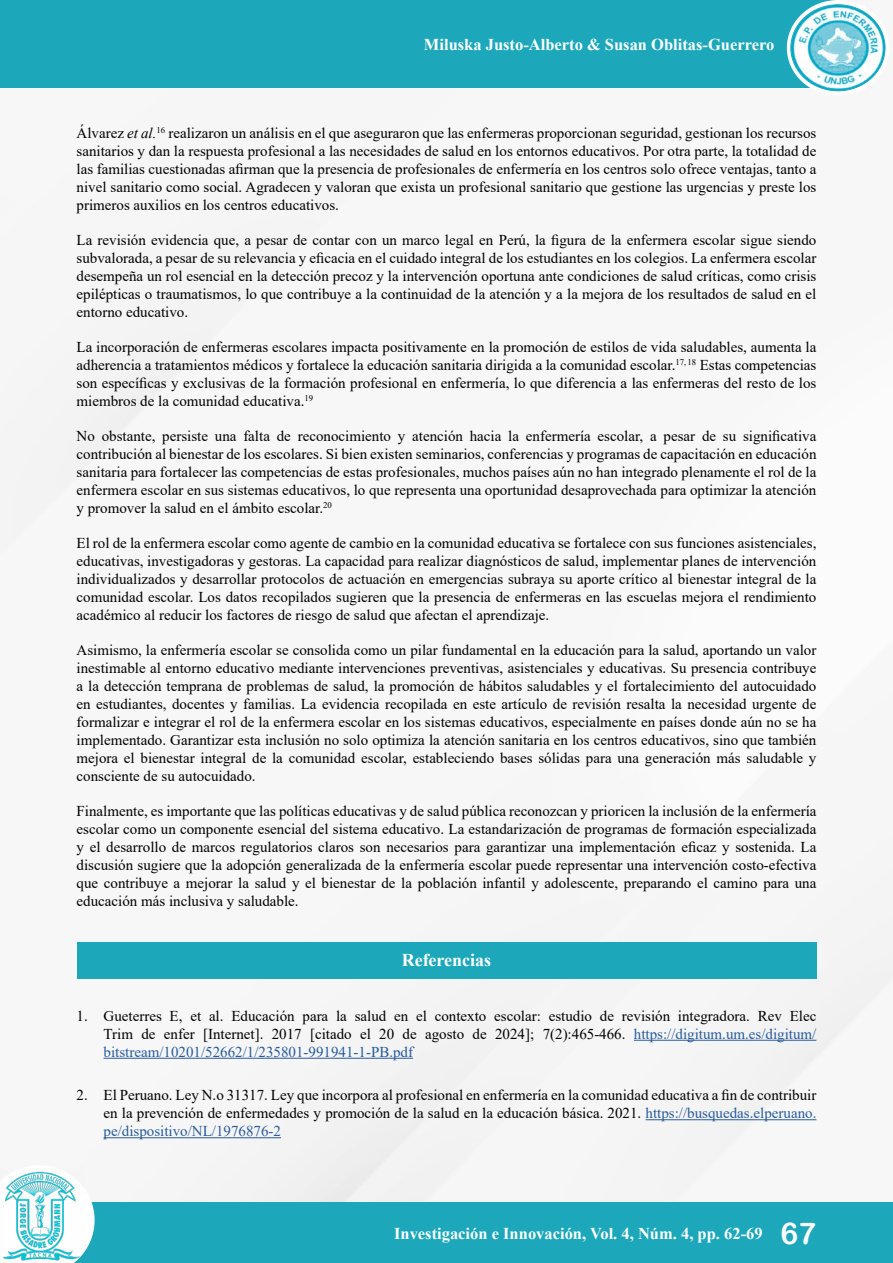
<style>
.page{position:relative;width:893px;height:1263px;background:#fff}
.page>*{position:absolute;margin:0;border:0;box-sizing:border-box;transform-origin:0 0}
.t1{font:700 18px "Times New Roman";color:#fff}
.t2{font:700 16.5px "Times New Roman";color:#fff}
.t3{font:15px/18px "Times New Roman";color:#000;text-align:justify}
.s1{font-style:italic}
.s2{color:#275b9b}
.s3{font-family:"Arial Rounded MT Bold";font-weight:400;font-size:30px}
</style>
<div class="page">
<img style="left:0;top:217px;width:893px;height:985px">
<div style="left:0;top:0;width:838px;height:88px;background:#1ca8ba"></div>
<div style="left:74px;top:1202px;width:819px;height:61px;background:#1ca8ba"></div>
<svg style="left:0;top:1165px;width:95px;height:86px"></svg>
<div style="left:787px;top:0;width:102px;height:96px;background:#fff;border-radius:50%"></div>
<img style="left:791px;top:5px;width:94px;height:86px">
<img style="left:0;top:1169px;width:85px;height:94px">
<div style="left:77px;top:942px;width:739px;height:36px;background:#1ca8ba"></div>
<hr style="left:634px;top:1040px;width:182px;height:1px;background:#275b9b">
<hr style="left:104px;top:1058px;width:309px;height:1px;background:#275b9b">
<hr style="left:646px;top:1119px;width:170px;height:1px;background:#275b9b">
<hr style="left:104px;top:1137px;width:177px;height:1px;background:#275b9b">
<p class="t2" style="left:424px;top:33px;width:352px">Miluska Justo-Alberto &amp; Susan Oblitas-Guerrero</p>
<p class="t3" style="left:77px;top:123px;width:741px">Álvarez <span class="s1">et al.</span><sup>16</sup> realizaron un análisis en el que aseguraron que las enfermeras proporcionan seguridad, gestionan los recursos sanitarios y dan la respuesta profesional a las necesidades de salud en los entornos educativos. Por otra parte, la totalidad de las familias cuestionadas afirman que la presencia de profesionales de enfermería en los centros solo ofrece ventajas, tanto a nivel sanitario como social. Agradecen y valoran que exista un profesional sanitario que gestione las urgencias y preste los primeros auxilios en los centros educativos.</p>
<p class="t3" style="left:77px;top:230px;width:741px">La revisión evidencia que, a pesar de contar con un marco legal en Perú, la figura de la enfermera escolar sigue siendo subvalorada, a pesar de su relevancia y eficacia en el cuidado integral de los estudiantes en los colegios. La enfermera escolar desempeña un rol esencial en la detección precoz y la intervención oportuna ante condiciones de salud críticas, como crisis epilépticas o traumatismos, lo que contribuye a la continuidad de la atención y a la mejora de los resultados de salud en el entorno educativo.</p>
<p class="t3" style="left:77px;top:337px;width:741px">La incorporación de enfermeras escolares impacta positivamente en la promoción de estilos de vida saludables, aumenta la adherencia a tratamientos médicos y fortalece la educación sanitaria dirigida a la comunidad escolar.<sup>17,18</sup> Estas competencias son específicas y exclusivas de la formación profesional en enfermería, lo que diferencia a las enfermeras del resto de los miembros de la comunidad educativa.<sup>19</sup></p>
<p class="t3" style="left:77px;top:427px;width:741px">No obstante, persiste una falta de reconocimiento y atención hacia la enfermería escolar, a pesar de su significativa contribución al bienestar de los escolares. Si bien existen seminarios, conferencias y programas de capacitación en educación sanitaria para fortalecer las competencias de estas profesionales, muchos países aún no han integrado plenamente el rol de la enfermera escolar en sus sistemas educativos, lo que representa una oportunidad desaprovechada para optimizar la atención y promover la salud en el ámbito escolar.<sup>20</sup></p>
<p class="t3" style="left:77px;top:534px;width:741px">El rol de la enfermera escolar como agente de cambio en la comunidad educativa se fortalece con sus funciones asistenciales, educativas, investigadoras y gestoras. La capacidad para realizar diagnósticos de salud, implementar planes de intervención individualizados y desarrollar protocolos de actuación en emergencias subraya su aporte crítico al bienestar integral de la comunidad escolar. Los datos recopilados sugieren que la presencia de enfermeras en las escuelas mejora el rendimiento académico al reducir los factores de riesgo de salud que afectan el aprendizaje.</p>
<p class="t3" style="left:77px;top:641px;width:741px">Asimismo, la enfermería escolar se consolida como un pilar fundamental en la educación para la salud, aportando un valor inestimable al entorno educativo mediante intervenciones preventivas, asistenciales y educativas. Su presencia contribuye a la detección temprana de problemas de salud, la promoción de hábitos saludables y el fortalecimiento del autocuidado en estudiantes, docentes y familias. La evidencia recopilada en este artículo de revisión resalta la necesidad urgente de formalizar e integrar el rol de la enfermera escolar en los sistemas educativos, especialmente en países donde aún no se ha implementado. Garantizar esta inclusión no solo optimiza la atención sanitaria en los centros educativos, sino que también mejora el bienestar integral de la comunidad escolar, estableciendo bases sólidas para una generación más saludable y consciente de su autocuidado.</p>
<p class="t3" style="left:77px;top:802px;width:741px">Finalmente, es importante que las políticas educativas y de salud pública reconozcan y prioricen la inclusión de la enfermería escolar como un componente esencial del sistema educativo. La estandarización de programas de formación especializada y el desarrollo de marcos regulatorios claros son necesarios para garantizar una implementación eficaz y sostenida. La discusión sugiere que la adopción generalizada de la enfermería escolar puede representar una intervención costo-efectiva que contribuye a mejorar la salud y el bienestar de la población infantil y adolescente, preparando el camino para una educación más inclusiva y saludable.</p>
<p class="t1" style="left:402px;top:947px;width:91px">Referencias</p>
<p class="t3" style="left:104px;top:1006px;width:714px;text-indent:-27px">1. Gueterres E, et al. Educación para la salud en el contexto escolar: estudio de revisión integradora. Rev Elec Trim de enfer [Internet]. 2017 [citado el 20 de agosto de 2024]; 7(2):465-466. <span class="s2">https://digitum.um.es/digitum/ bitstream/10201/52662/1/235801-991941-1-PB.pdf</span></p>
<p class="t3" style="left:104px;top:1085px;width:714px;text-indent:-27px">2. El Peruano. Ley N.o 31317. Ley que incorpora al profesional en enfermería en la comunidad educativa a fin de contribuir en la prevención de enfermedades y promoción de la salud en la educación básica. 2021. <span class="s2">https://busquedas.elperuano. pe/dispositivo/NL/1976876-2</span></p>
<p class="t2" style="left:394px;top:1221px;width:423px">Investigación e Innovación, Vol. 4, Núm. 4, pp. 62-69 <span class="s3">67</span></p>
</div>
